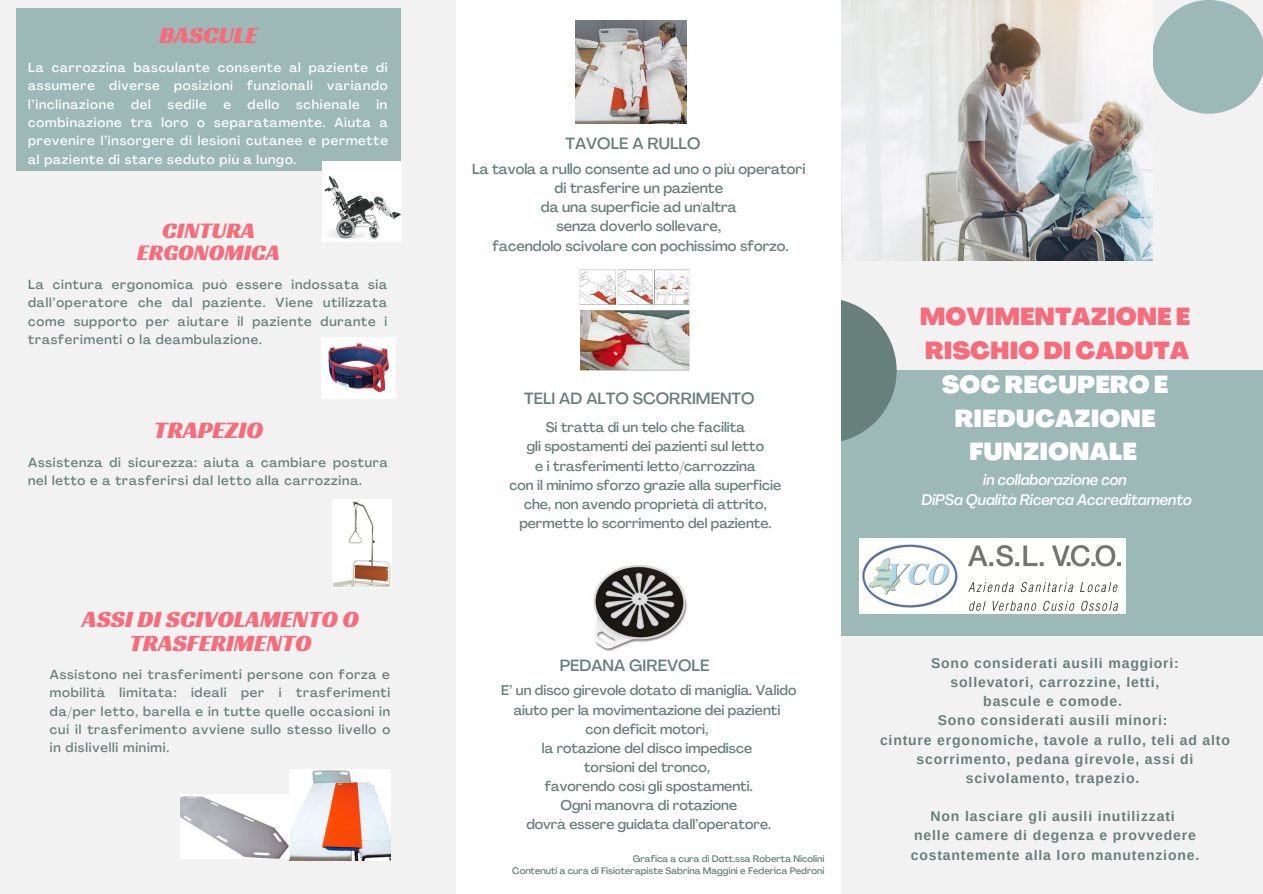
<style>
.page{position:relative;width:1263px;height:894px;background:#fff}
.page>*{position:absolute;margin:0;border:0;box-sizing:border-box;transform-origin:0 0}
.t1{font:24.45px "Racing Sans One";color:#f86b7a}
.t2{font:24.15px/23.5px "Racing Sans One";color:#f86b7a;text-align:center}
.t3{font:900 24.15px/33.8px "Agrandir";color:#fff;text-align:center}
.t4{font:900 24.15px/33.8px "Agrandir";color:#f86b7a}
.t5{font:22.95px/22.5px "Racing Sans One";color:#f86b7a;text-align:center}
.t6{font:500 16.05px "Agrandir";color:#67807b}
.t7{font:italic 500 15.15px/20.2px "Agrandir";color:#fff;text-align:center}
.t8{font:500 14.4px/19px "Agrandir";color:#67807b;text-align:center}
.t9{font:700 13.95px/19.2px "Arimo";letter-spacing:.06em;color:#67807b;text-align:center}
.t10{font:500 13.8px/19px "Agrandir";color:#67807b;text-align:center}
.t11{font:500 12.9px/18.3px "Agrandir";letter-spacing:.06em;color:#67807b;text-align:justify}
.t12{font:500 12.9px/18.3px "Agrandir";letter-spacing:.06em;color:#fff;text-align:justify}
.t13{font:500 9.3px/12.5px "Agrandir";color:#67807b;text-align:right}
</style>
<div class="page">
<div style="left:0;top:0;width:1263px;height:893px;background:#f2f2f2"></div>
<div style="left:841px;top:370px;width:422px;height:266px;background:#9cb8b7"></div>
<div style="left:751px;top:298px;width:146px;height:145px;background:#67807b;border-radius:50%"></div>
<div style="left:456px;top:0;width:385px;height:893px;background:#fff"></div>
<svg style="left:1152px;top:0;width:111px;height:114px"></svg>
<div style="left:16px;top:8px;width:385px;height:162px;background:#9cb8b7"></div>
<img style="left:576px;top:21px;width:110px;height:102px">
<img style="left:579px;top:269px;width:111px;height:102px">
<img style="left:593px;top:565px;width:94px;height:86px">
<img style="left:859px;top:538px;width:267px;height:75px">
<img style="left:842px;top:0;width:310px;height:260px">
<img style="left:322px;top:162px;width:79px;height:79px">
<img style="left:322px;top:337px;width:73px;height:61px">
<img style="left:289px;top:769px;width:102px;height:91px">
<img style="left:181px;top:794px;width:109px;height:64px">
<img style="left:333px;top:499px;width:58px;height:88px">
<h2 class="t2" style="left:160px;top:23px;width:100px">BASCULE</h2>
<p class="t12" style="left:28px;top:59px;width:361px">La carrozzina basculante consente al paziente di assumere diverse posizioni funzionali variando l’inclinazione</p>
<p class="t12" style="left:131px;top:96px;width:21px">del</p>
<p class="t12" style="left:168px;top:96px;width:41px">sedile</p>
<p class="t12" style="left:223px;top:96px;width:9px">e</p>
<p class="t12" style="left:248px;top:96px;width:33px">dello</p>
<p class="t12" style="left:296px;top:96px;width:65px">schienale</p>
<p class="t12" style="left:28px;top:96px;width:361px;text-indent:348px">in combinazione tra loro o separatamente. Aiuta a prevenire l’insorgere di lesioni cutanee e permette al paziente di stare seduto più a lungo.</p>
<h3 class="t5" style="left:137px;top:218px;width:144px">CINTURA<br>ERGONOMICA</h3>
<p class="t11" style="left:28px;top:276px;width:361px">La cintura ergonomica può essere indossata sia dall’operatore che dal paziente. Viene utilizzata come supporto per aiutare il paziente durante i trasferimenti o la deambulazione.</p>
<h1 class="t1" style="left:154px;top:414px;width:111px">TRAPEZIO</h1>
<p class="t11" style="left:28px;top:454px;width:361px">Assistenza di sicurezza: aiuta a cambiare postura nel letto e a trasferirsi dal letto alla carrozzina.</p>
<h2 class="t2" style="left:82px;top:606px;width:278px">ASSI DI SCIVOLAMENTO O<br>TRASFERIMENTO</h2>
<p class="t11" style="left:50px;top:666px;width:342px">Assistono nei trasferimenti persone con forza e mobilità limitata: ideali per i trasferimenti da/per letto, barella e in tutte quelle occasioni in cui il trasferimento avviene sullo stesso livello o in dislivelli minimi.</p>
<p class="t6" style="left:565px;top:137px;width:136px">TAVOLE A RULLO</p>
<p class="t8" style="left:472px;top:161px;width:335px">La tavola a rullo consente ad uno o più operatori di trasferire un paziente<br>da una superficie ad un'altra<br>senza doverlo sollevare,<br>facendolo scivolare con pochissimo sforzo.</p>
<p class="t6" style="left:524px;top:391px;width:232px">TELI AD ALTO SCORRIMENTO</p>
<p class="t10" style="left:509px;top:419px;width:273px">Si tratta di un telo che facilita<br>gli spostamenti dei pazienti sul letto<br>e i trasferimenti letto/carrozzina<br>con il minimo sforzo grazie alla superficie che, non avendo proprietà di attrito, permette lo scorrimento del paziente.</p>
<h2 class="t4" style="left:920px;top:302px;width:272px">MOVIMENTAZIONE E<br>RISCHIO DI CADUTA</h2>
<h2 class="t3" style="left:942px;top:370px;width:228px">SOC RECUPERO E<br>RIEDUCAZIONE<br>FUNZIONALE</h2>
<p class="t7" style="left:921px;top:471px;width:272px">in collaborazione con<br>DiPSa Qualità Ricerca Accreditamento</p>
<p class="t6" style="left:560px;top:659px;width:151px">PEDANA GIREVOLE</p>
<p class="t9" style="left:880px;top:653px;width:351px">Sono considerati ausili maggiori:<br>sollevatori, carrozzine, letti,<br>bascule e comode.<br>Sono considerati ausili minori:<br>cinture ergonomiche, tavole a rullo, teli ad alto scorrimento, pedana girevole, assi di scivolamento, trapezio.</p>
<p class="t9" style="left:911px;top:806px;width:290px">Non lasciare gli ausili inutilizzati<br>nelle camere di degenza e provvedere costantemente alla loro manutenzione.</p>
<p class="t10" style="left:501px;top:682px;width:297px">E’ un disco girevole dotato di maniglia. Valido aiuto per la movimentazione dei pazienti<br>con deficit motori,<br>la rotazione del disco impedisce<br>torsioni del tronco,<br>favorendo così gli spostamenti.<br>Ogni manovra di rotazione<br>dovrà essere guidata dall’operatore.</p>
<p class="t13" style="left:512px;top:852px;width:314px">Grafica a cura di Dott.ssa Roberta Nicolini<br>Contenuti a cura di Fisioterapiste Sabrina Maggini e Federica Pedroni</p>
</div>
